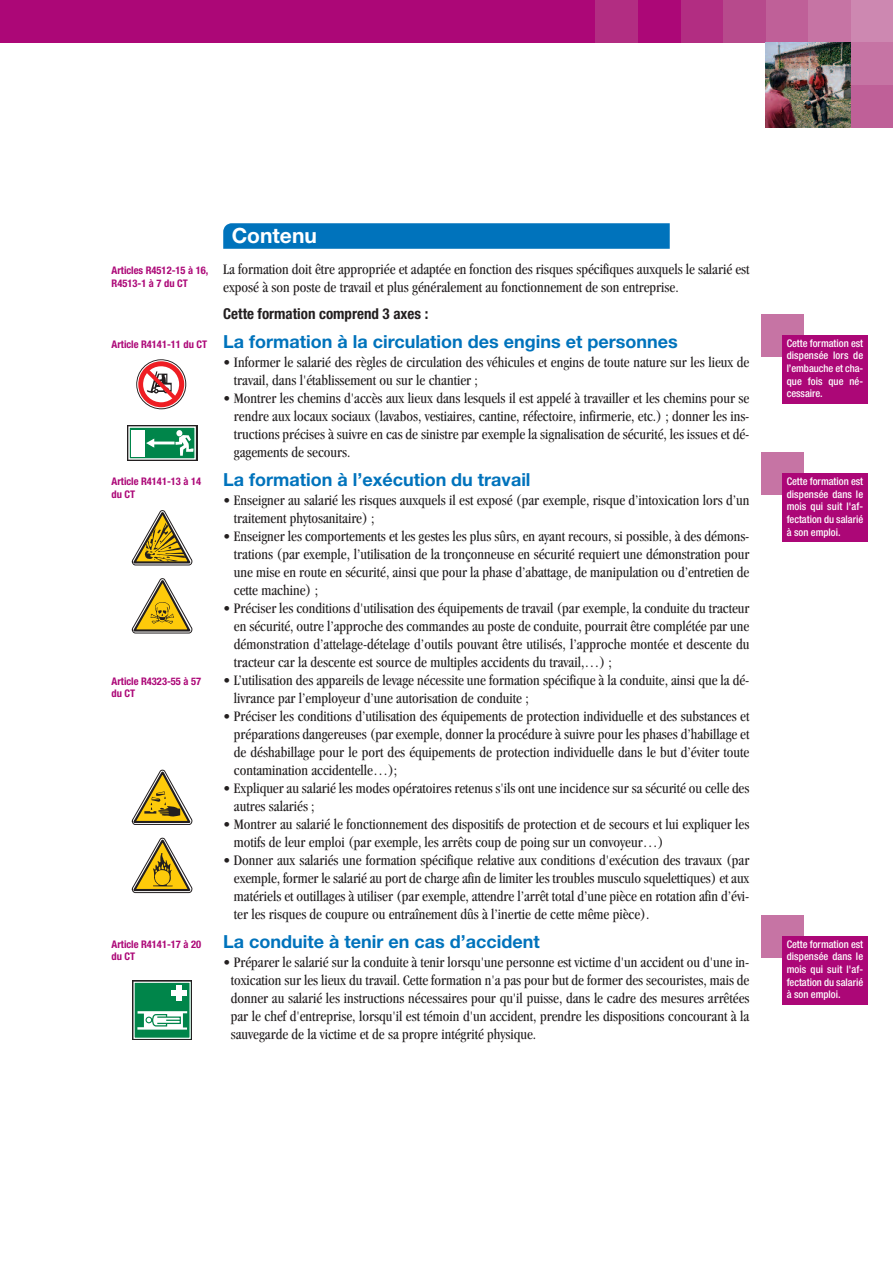
<style>
.page{position:relative;width:893px;height:1263px;background:#fff}
.page>*{position:absolute;margin:0;border:0;box-sizing:border-box;transform-origin:0 0}
.t1{font:700 21px "Helvetica Neue";color:#fff}
.t2{font:700 18px "Helvetica Neue";color:#0073bc}
.t3{font:condensed 15px/18px "Garamond";color:#231f20}
.t4{font:700 condensed 15px "Helvetica Neue";color:#231f20}
.t5{font:500 condensed 10.5px/12.6px "Helvetica Neue";color:#fff;text-align:justify}
.t6{font:700 condensed 10.5px/12.6px "Helvetica Neue";color:#ac0777}
</style>
<div class="page">
<div style="left:761px;top:314px;width:43px;height:42px;background:#c674a4"></div>
<div style="left:761px;top:452px;width:43px;height:43px;background:#c674a4"></div>
<div style="left:0;top:0;width:595px;height:43px;background:#ac0777"></div>
<div style="left:850px;top:0;width:43px;height:43px;background:#cd88b1"></div>
<div style="left:850px;top:43px;width:43px;height:42px;background:#c674a4"></div>
<div style="left:850px;top:85px;width:43px;height:43px;background:#bf6098"></div>
<div style="left:808px;top:0;width:42px;height:43px;background:#c674a4"></div>
<div style="left:765px;top:0;width:43px;height:43px;background:#bf6098"></div>
<div style="left:723px;top:0;width:42px;height:43px;background:#b74a8c"></div>
<div style="left:680px;top:0;width:43px;height:43px;background:#b22d82"></div>
<div style="left:638px;top:0;width:42px;height:43px;background:#ac0777"></div>
<div style="left:595px;top:0;width:43px;height:43px;background:#b22d82"></div>
<img style="left:765px;top:43px;width:85px;height:85px">
<svg style="left:223px;top:223px;width:447px;height:26px;background:#0575bd"></svg>
<div style="left:782px;top:473px;width:85px;height:68px;background:#ac0777"></div>
<div style="left:761px;top:915px;width:43px;height:42px;background:#c674a4"></div>
<div style="left:782px;top:936px;width:85px;height:68px;background:#ac0777"></div>
<div style="left:127px;top:425px;width:70px;height:36px;background:#231f20"></div>
<div style="left:129px;top:427px;width:66px;height:32px;background:#00854a"></div>
<div style="left:128px;top:426px;width:68px;height:34px;border:1px solid #fff"></div>
<svg style="left:175px;top:430px;width:19px;height:26px"></svg>
<div style="left:131px;top:430px;width:14px;height:27px;background:#fff"></div>
<div style="left:151px;top:441px;width:24px;height:3px;border:1px solid #fff"></div>
<svg style="left:146px;top:438px;width:10px;height:10px"></svg>
<svg style="left:136px;top:359px;width:50px;height:50px"></svg>
<svg style="left:137px;top:360px;width:48px;height:48px"></svg>
<div style="left:137px;top:360px;width:49px;height:49px;border:1px solid #fff;border-radius:50%"></div>
<svg style="left:143px;top:366px;width:36px;height:37px"></svg>
<svg style="left:145px;top:369px;width:32px;height:32px"></svg>
<svg style="left:132px;top:510px;width:60px;height:55px"></svg>
<svg style="left:132px;top:578px;width:60px;height:55px"></svg>
<svg style="left:132px;top:770px;width:60px;height:55px"></svg>
<svg style="left:132px;top:838px;width:60px;height:55px"></svg>
<div style="left:132px;top:980px;width:60px;height:60px;background:#716e6f"></div>
<div style="left:134px;top:982px;width:56px;height:56px;background:#00854a"></div>
<div style="left:133px;top:982px;width:58px;height:57px;border:1px solid #fff"></div>
<div style="left:177px;top:985px;width:5px;height:15px;background:#fff"></div>
<div style="left:172px;top:990px;width:15px;height:5px;background:#fff"></div>
<svg style="left:137px;top:1011px;width:50px;height:18px"></svg>
<div style="left:782px;top:335px;width:85px;height:68px;background:#ac0777"></div>
<p class="t6" style="left:112px;top:265px;width:98px">Articles R4512-15 à 16,<br>R4513-1 à 7 du CT</p>
<p class="t6" style="left:112px;top:339px;width:97px">Article R4141-11 du CT</p>
<p class="t6" style="left:112px;top:476px;width:91px">Article R4141-13 à 14 du CT</p>
<p class="t6" style="left:112px;top:676px;width:91px">Article R4323-55 à 57 du CT</p>
<p class="t6" style="left:112px;top:938px;width:91px">Article R4141-17 à 20 du CT</p>
<h1 class="t1" style="left:232px;top:228px;width:87px">Contenu</h1>
<p class="t3" style="left:223px;top:262px;width:528px">La formation doit être appropriée et adaptée en fonction des risques spécifiques auxquels le salarié est exposé à son poste de travail et plus généralement au fonctionnement de son entreprise.</p>
<p class="t4" style="left:223px;top:308px;width:207px">Cette formation comprend 3 axes :</p>
<p class="t2" style="left:223px;top:335px;width:456px">La formation à la circulation des engins et personnes</p>
<p class="t3" style="left:234px;top:354px;width:517px;text-indent:-11px">• Informer le salarié des règles de circulation des véhicules et engins de toute nature sur les lieux de travail, dans l'établissement ou sur le chantier ;</p>
<p class="t3" style="left:234px;top:390px;width:517px;text-align:justify;text-indent:-11px">• Montrer les chemins d'accès aux lieux dans lesquels il est appelé à travailler et les chemins pour se rendre aux locaux sociaux (lavabos, vestiaires, cantine, réfectoire, infirmerie, etc.) ; donner les ins&shy;tructions précises à suivre en cas de sinistre par exemple la signalisation de sécurité, les issues et dé&shy;gagements de secours.</p>
<p class="t2" style="left:223px;top:473px;width:309px">La formation à l’exécution du travail</p>
<p class="t3" style="left:234px;top:492px;width:517px;text-indent:-11px">• Enseigner au salarié les risques auxquels il est exposé (par exemple, risque d’intoxication lors d’un traitement phytosanitaire) ;</p>
<p class="t3" style="left:234px;top:528px;width:517px;text-align:justify;text-indent:-11px">• Enseigner les comportements et les gestes les plus sûrs, en ayant recours, si possible, à des démons&shy;trations (par exemple, l’utilisation de la tronçonneuse en sécurité requiert une démonstration pour une mise en route en sécurité, ainsi que pour la phase d’abattage, de manipulation ou d’entretien de cette machine) ;</p>
<p class="t3" style="left:234px;top:600px;width:517px;text-align:justify;text-indent:-11px">• Préciser les conditions d'utilisation des équipements de travail (par exemple, la conduite du tracteur en sécurité, outre l’approche des commandes au poste de conduite, pourrait être complétée par une démonstration d’attelage-dételage d’outils pouvant être utilisés, l’approche montée et descente du tracteur car la descente est source de multiples accidents du travail,…) ;</p>
<p class="t3" style="left:234px;top:672px;width:517px;text-indent:-11px">• L’utilisation des appareils de levage nécessite une formation spécifique à la conduite, ainsi que la dé&shy;livrance par l’employeur d’une autorisation de conduite ;</p>
<p class="t3" style="left:234px;top:708px;width:517px;text-align:justify;text-indent:-11px">• Préciser les conditions d’utilisation des équipements de protection individuelle et des substances et préparations dangereuses (par exemple, donner la procédure à suivre pour les phases d’habillage et de déshabillage pour le port des équipements de protection individuelle dans le but d’éviter toute contamination accidentelle…);</p>
<p class="t3" style="left:234px;top:780px;width:517px;text-indent:-11px">• Expliquer au salarié les modes opératoires retenus s'ils ont une incidence sur sa sécurité ou celle des autres salariés ;</p>
<p class="t3" style="left:234px;top:816px;width:517px;text-indent:-11px">• Montrer au salarié le fonctionnement des dispositifs de protection et de secours et lui expliquer les motifs de leur emploi (par exemple, les arrêts coup de poing sur un convoyeur…)</p>
<p class="t3" style="left:234px;top:852px;width:517px;text-align:justify;text-indent:-11px">• Donner aux salariés une formation spécifique relative aux conditions d'exécution des travaux (par exemple, former le salarié au port de charge afin de limiter les troubles musculo squelettiques) et aux matériels et outillages à utiliser (par exemple, attendre l’arrêt total d’une pièce en rotation afin d’évi&shy;ter les risques de coupure ou entraînement dûs à l’inertie de cette même pièce).</p>
<p class="t2" style="left:223px;top:935px;width:318px">La conduite à tenir en cas d’accident</p>
<p class="t3" style="left:231px;top:954px;width:520px;text-align:justify;text-indent:-7px">• Préparer le salarié sur la conduite à tenir lorsqu'une personne est victime d'un accident ou d'une in&shy;toxication sur les lieux du travail. Cette formation n'a pas pour but de former des secouristes, mais de donner au salarié les instructions nécessaires pour qu'il puisse, dans le cadre des mesures arrêtées par le chef d'entreprise, lorsqu'il est témoin d'un accident, prendre les dispositions concourant à la sauvegarde de la victime et de sa propre intégrité physique.</p>
<p class="t5" style="left:787px;top:338px;width:78px">Cette formation est dispensée lors de l’embauche et cha&shy;que fois que né&shy;cessaire.</p>
<p class="t5" style="left:787px;top:476px;width:78px">Cette formation est dispensée dans le mois qui suit l'af&shy;fectation du salarié à son emploi.</p>
<p class="t5" style="left:787px;top:938px;width:78px">Cette formation est dispensée dans le mois qui suit l'af&shy;fectation du salarié à son emploi.</p>
</div>
